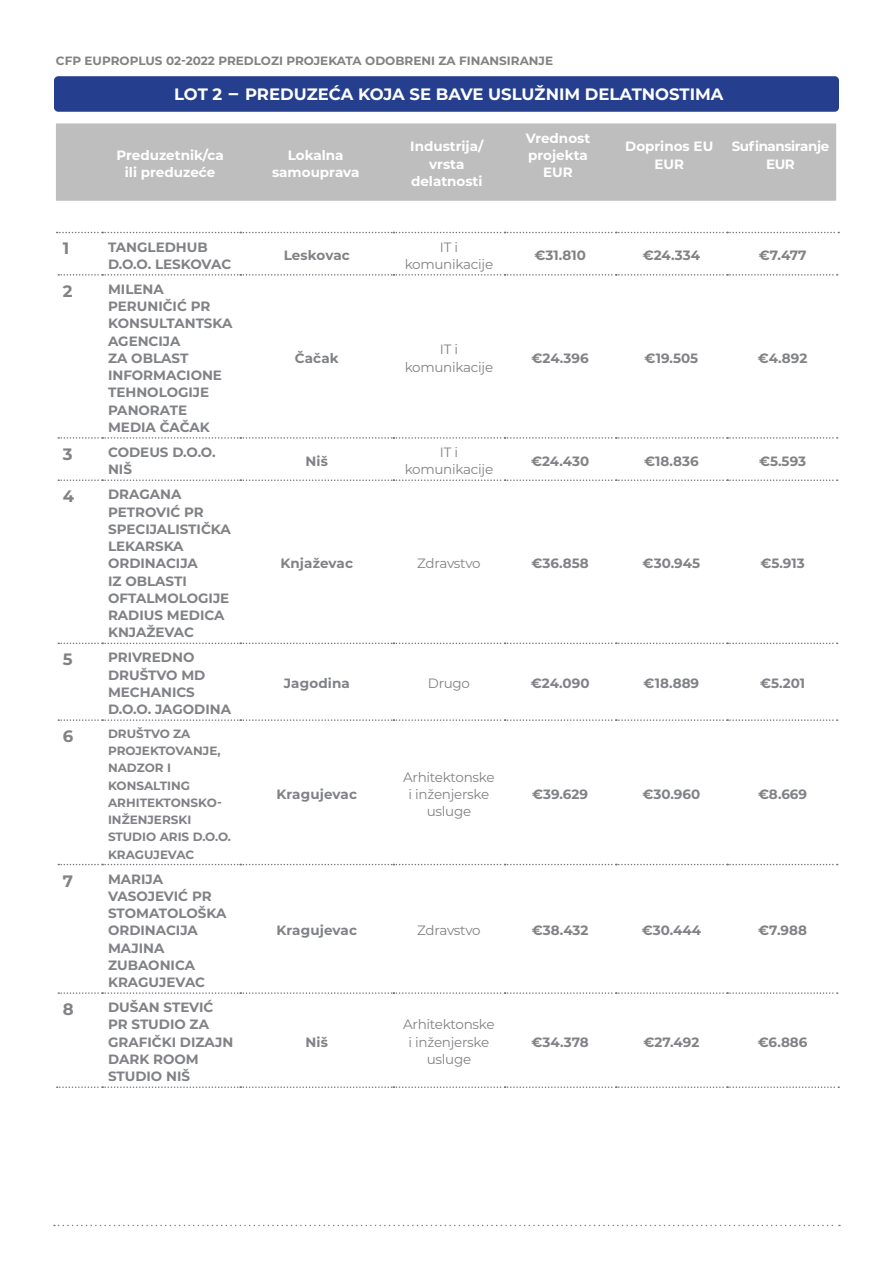
<style>
.page{position:relative;width:893px;height:1263px;background:#fff}
.page>*{position:absolute;margin:0;border:0;box-sizing:border-box;transform-origin:0 0}
.t1{font:700 16.5px "Montserrat";color:#fff}
.t2{font:700 16.5px "Montserrat";color:#808285}
.t3{font:700 13.5px/17.2px "Montserrat";color:#808285}
.t4{font:13.5px/17.2px "Montserrat";letter-spacing:-.02em;color:#808285;text-align:center}
.t5{font:700 13.5px/17.2px "Montserrat";color:#fff;text-align:center}
.t6{font:700 13.5px/17.2px "Montserrat";letter-spacing:-.03em;color:#fff;text-align:center}
.t7{font:700 12px/17.2px "Montserrat";color:#808285}
.t8{font:700 12px "Montserrat";color:#828283}
</style>
<div class="page">
<svg style="left:54px;top:1225px;width:786px;height:1px"></svg>
<div style="left:54px;top:76px;width:785px;height:36px;background:#253f8e;border-radius:4px"></div>
<svg style="left:57px;top:232px;width:782px;height:1px"></svg>
<svg style="left:58px;top:274px;width:780px;height:2px"></svg>
<svg style="left:58px;top:437px;width:780px;height:2px"></svg>
<svg style="left:58px;top:479px;width:780px;height:2px"></svg>
<svg style="left:58px;top:643px;width:780px;height:1px"></svg>
<svg style="left:58px;top:719px;width:780px;height:2px"></svg>
<svg style="left:58px;top:864px;width:780px;height:1px"></svg>
<svg style="left:58px;top:992px;width:780px;height:2px"></svg>
<svg style="left:57px;top:1086px;width:782px;height:2px"></svg>
<div style="left:56px;top:124px;width:780px;height:76px;background:#bfbebe"></div>
<p class="t8" style="left:56px;top:52px;width:499px">CFP EUPROPLUS 02-2022 PREDLOZI PROJEKATA ODOBRENI ZA FINANSIRANJE</p>
<p class="t1" style="left:174px;top:82px;width:551px">LOT 2 - PREDUZEĆA KOJA SE BAVE USLUŽNIM DELATNOSTIMA</p>
<p class="t5" style="left:116px;top:146px;width:109px">Preduzetnik/ca ili preduzeće</p>
<p class="t5" style="left:272px;top:146px;width:89px">Lokalna samouprava</p>
<p class="t5" style="left:410px;top:137px;width:75px">Industrija/ vrsta delatnosti</p>
<p class="t5" style="left:526px;top:129px;width:66px">Vrednost projekta<br>EUR</p>
<p class="t5" style="left:625px;top:137px;width:90px">Doprinos EU<br>EUR</p>
<p class="t6" style="left:732px;top:137px;width:99px">Sufinansiranje<br>EUR</p>
<p class="t5" style="left:734px;top:137px;width:95px">Sufinasiranje</p>
<p class="t2" style="left:63px;top:237px;width:8px">1</p>
<p class="t3" style="left:108px;top:237px;width:125px">TANGLEDHUB<br>D.O.O. LESKOVAC</p>
<p class="t3" style="left:284px;top:246px;width:68px">Leskovac</p>
<p class="t4" style="left:405px;top:238px;width:90px">IT i komunikacije</p>
<p class="t3" style="left:534px;top:246px;width:53px">€31.810</p>
<p class="t3" style="left:643px;top:246px;width:59px">€24.334</p>
<p class="t3" style="left:759px;top:246px;width:49px">€7.477</p>
<p class="t2" style="left:63px;top:279px;width:11px">2</p>
<p class="t3" style="left:108px;top:280px;width:126px">MILENA<br>PERUNIČIĆ PR<br>KONSULTANTSKA<br>AGENCIJA<br>ZA OBLAST<br>INFORMACIONE<br>TEHNOLOGIJE<br>PANORATE<br>MEDIA ČAČAK</p>
<p class="t3" style="left:295px;top:349px;width:46px">Čačak</p>
<p class="t4" style="left:405px;top:340px;width:90px">IT i komunikacije</p>
<p class="t3" style="left:531px;top:349px;width:59px">€24.396</p>
<p class="t3" style="left:644px;top:349px;width:55px">€19.505</p>
<p class="t3" style="left:758px;top:349px;width:51px">€4.892</p>
<p class="t2" style="left:63px;top:442px;width:11px">3</p>
<p class="t3" style="left:108px;top:443px;width:109px">CODEUS D.O.O.<br>NIŠ</p>
<p class="t3" style="left:306px;top:451px;width:24px">Niš</p>
<p class="t4" style="left:405px;top:443px;width:90px">IT i komunikacije</p>
<p class="t3" style="left:531px;top:451px;width:60px">€24.430</p>
<p class="t3" style="left:644px;top:451px;width:56px">€18.836</p>
<p class="t3" style="left:759px;top:451px;width:48px">€5.593</p>
<p class="t2" style="left:63px;top:484px;width:13px">4</p>
<p class="t3" style="left:108px;top:485px;width:124px">DRAGANA<br>PETROVIĆ PR<br>SPECIJALISTIČKA<br>LEKARSKA<br>ORDINACIJA<br>IZ OBLASTI<br>OFTALMOLOGIJE<br>RADIUS MEDICA<br>KNJAŽEVAC</p>
<p class="t3" style="left:280px;top:554px;width:74px">Knjaževac</p>
<p class="t4" style="left:417px;top:554px;width:65px">Zdravstvo</p>
<p class="t3" style="left:531px;top:554px;width:59px">€36.858</p>
<p class="t3" style="left:643px;top:554px;width:59px">€30.945</p>
<p class="t3" style="left:760px;top:554px;width:46px">€5.913</p>
<p class="t2" style="left:63px;top:647px;width:11px">5</p>
<p class="t3" style="left:108px;top:648px;width:124px">PRIVREDNO<br>DRUŠTVO MD<br>MECHANICS<br>D.O.O. JAGODINA</p>
<p class="t2" style="left:63px;top:724px;width:12px">6</p>
<p class="t7" style="left:108px;top:724px;width:125px">DRUŠTVO ZA<br>PROJEKTOVANJE,<br>NADZOR I<br>KONSALTING<br>ARHITEKTONSKO-<br>INŽENJERSKI<br>STUDIO ARIS D.O.O.<br>KRAGUJEVAC</p>
<p class="t2" style="left:63px;top:869px;width:12px">7</p>
<p class="t3" style="left:108px;top:869px;width:120px">MARIJA<br>VASOJEVIĆ PR<br>STOMATOLOŠKA<br>ORDINACIJA<br>MAJINA<br>ZUBAONICA<br>KRAGUJEVAC</p>
<p class="t2" style="left:63px;top:997px;width:12px">8</p>
<p class="t3" style="left:108px;top:998px;width:127px">DUŠAN STEVIĆ<br>PR STUDIO ZA<br>GRAFIČKI DIZAJN<br>DARK ROOM<br>STUDIO NIŠ</p>
<p class="t3" style="left:284px;top:674px;width:68px">Jagodina</p>
<p class="t4" style="left:428px;top:674px;width:44px">Drugo</p>
<p class="t3" style="left:531px;top:674px;width:60px">€24.090</p>
<p class="t3" style="left:644px;top:674px;width:57px">€18.889</p>
<p class="t3" style="left:760px;top:674px;width:46px">€5.201</p>
<p class="t3" style="left:276px;top:785px;width:82px">Kragujevac</p>
<p class="t4" style="left:403px;top:768px;width:93px">Arhitektonske i inženjerske usluge</p>
<p class="t3" style="left:532px;top:785px;width:57px">€39.629</p>
<p class="t3" style="left:642px;top:785px;width:59px">€30.960</p>
<p class="t3" style="left:758px;top:785px;width:51px">€8.669</p>
<p class="t3" style="left:276px;top:921px;width:82px">Kragujevac</p>
<p class="t4" style="left:417px;top:921px;width:65px">Zdravstvo</p>
<p class="t3" style="left:532px;top:921px;width:58px">€38.432</p>
<p class="t3" style="left:642px;top:921px;width:61px">€30.444</p>
<p class="t3" style="left:758px;top:921px;width:50px">€7.988</p>
<p class="t3" style="left:306px;top:1032px;width:24px">Niš</p>
<p class="t4" style="left:403px;top:1015px;width:93px">Arhitektonske i inženjerske usluge</p>
<p class="t3" style="left:532px;top:1032px;width:59px">€34.378</p>
<p class="t3" style="left:643px;top:1032px;width:57px">€27.492</p>
<p class="t3" style="left:758px;top:1032px;width:51px">€6.886</p>
</div>
